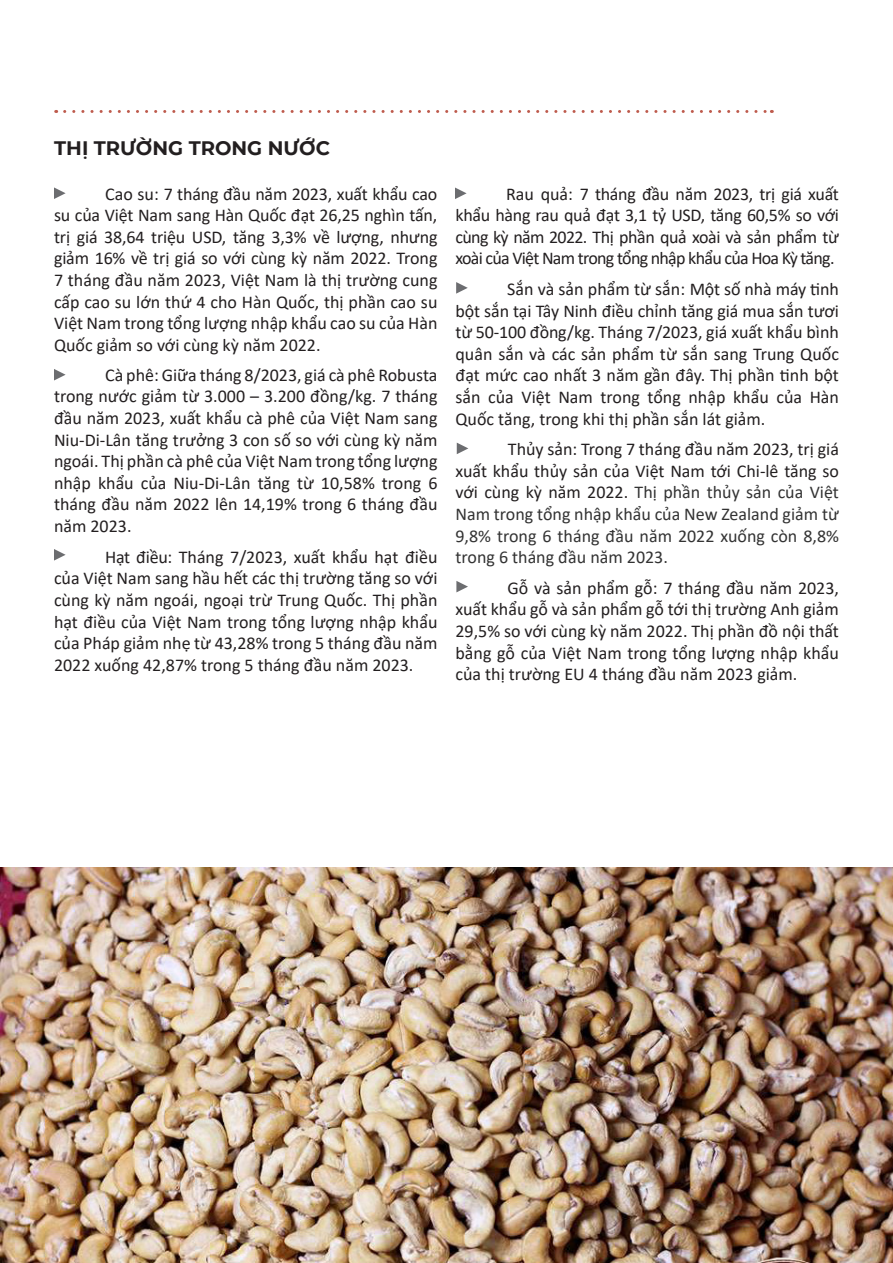
<style>
.page{position:relative;width:893px;height:1263px;background:#fff}
.page>*{position:absolute;margin:0;border:0;box-sizing:border-box;transform-origin:0 0}
.t1{font:700 19.5px "Montserrat";color:#231f20}
.t2{font:18px/21.6px "Calibri";color:#231f20;text-align:justify}
.t3{font:18px/21.6px "Calibri";color:#333;text-align:justify}
.s1{color:#231f20}
</style>
<div class="page">
<svg style="left:65px;top:110px;width:707px;height:3px"></svg>
<svg style="left:54px;top:187px;width:12px;height:12px"></svg>
<svg style="left:54px;top:369px;width:12px;height:11px"></svg>
<svg style="left:455px;top:187px;width:12px;height:12px"></svg>
<svg style="left:457px;top:443px;width:11px;height:11px"></svg>
<svg style="left:456px;top:581px;width:12px;height:11px"></svg>
<svg style="left:54px;top:549px;width:12px;height:12px"></svg>
<svg style="left:456px;top:282px;width:12px;height:12px"></svg>
<img style="left:0;top:867px;width:893px;height:396px">
<p class="t1" style="left:54px;top:134px;width:277px">THỊ TRƯỜNG TRONG NƯỚC</p>
<p class="t2" style="left:54px;top:182px;width:385px;text-indent:51px">Cao su: 7 tháng đầu năm 2023, xuất khẩu cao su của Việt Nam sang Hàn Quốc đạt 26,25 nghìn tấn, trị giá 38,64 triệu USD, tăng 3,3% về lượng, nhưng giảm 16% về trị giá so với cùng kỳ năm 2022. Trong 7 tháng đầu năm 2023, Việt Nam là thị trường cung cấp cao su lớn thứ 4 cho Hàn Quốc, thị phần cao su Việt Nam trong tổng lượng nhập khẩu cao su của Hàn Quốc giảm so với cùng kỳ năm 2022.</p>
<p class="t2" style="left:54px;top:364px;width:385px;text-indent:51px">Cà phê: Giữa tháng 8/2023, giá cà phê Robusta trong nước giảm từ 3.000 – 3.200 đồng/kg. 7 tháng đầu năm 2023, xuất khẩu cà phê của Việt Nam sang Niu-Di-Lân tăng trưởng 3 con số so với cùng kỳ năm ngoái. Thị phần cà phê của Việt Nam trong tổng lượng nhập khẩu của Niu-Di-Lân tăng từ 10,58% trong 6 tháng đầu năm 2022 lên 14,19% trong 6 tháng đầu năm 2023.</p>
<p class="t2" style="left:54px;top:545px;width:385px;text-indent:51px">Hạt điều: Tháng 7/2023, xuất khẩu hạt điều của Việt Nam sang hầu hết các thị trường tăng so với cùng kỳ năm ngoái, ngoại trừ Trung Quốc. Thị phần hạt điều của Việt Nam trong tổng lượng nhập khẩu của Pháp giảm nhẹ từ 43,28% trong 5 tháng đầu năm 2022 xuống 42,87% trong 5 tháng đầu năm 2023.</p>
<p class="t2" style="left:455px;top:182px;width:385px;text-indent:51px">Rau quả: 7 tháng đầu năm 2023, trị giá xuất khẩu hàng rau quả đạt 3,1 tỷ USD, tăng 60,5% so với cùng kỳ năm 2022. Thị phần quả xoài và sản phẩm từ xoài của Việt Nam trong tổng nhập khẩu của Hoa Kỳ tăng.</p>
<p class="t2" style="left:455px;top:278px;width:385px;text-indent:52px">Sắn và sả n phẩm từ sắn: Một số nhà máy tinh bột sắn tại Tây Ninh điều chỉnh tăng giá mua sắn tươi từ 50-100 đồng/kg. Tháng 7/2023, giá xuất khẩu bình quân sắn và các sản phẩm từ sắn sang Trung Quốc đạt mức cao nhất 3 năm gần đây. Thị phần tinh bột sắn của Việt Nam trong tổng nhập khẩu của Hàn Quốc tăng, trong khi thị phần sắn lát giảm.</p>
<p class="t3" style="left:455px;top:438px;width:385px;text-indent:52px"><span class="s1">Thủy sản: Trong 7 tháng đầu năm 2023, trị giá xuất khẩu thủy sản của Việt Nam tới Chi-lê tăng so với cùng kỳ năm 2022.</span> Thị phần thủy sản của Việt Nam trong tổng nhập khẩu của New Zealand giảm từ 9,8% trong 6 tháng đầu năm 2022 xuống còn 8,8% trong 6 tháng đầu năm 2023.</p>
<p class="t2" style="left:455px;top:576px;width:385px;text-indent:52px">Gỗ và sản phẩm gỗ: 7 tháng đầu năm 2023, xuất khẩu gỗ và sản phẩm gỗ tới thị trường Anh giảm 29,5% so với cùng kỳ năm 2022. Thị phần đồ nội thất bằng gỗ của Việt Nam trong tổng lượng nhập khẩu của thị trường EU 4 tháng đầu năm 2023 giảm.</p>
</div>
